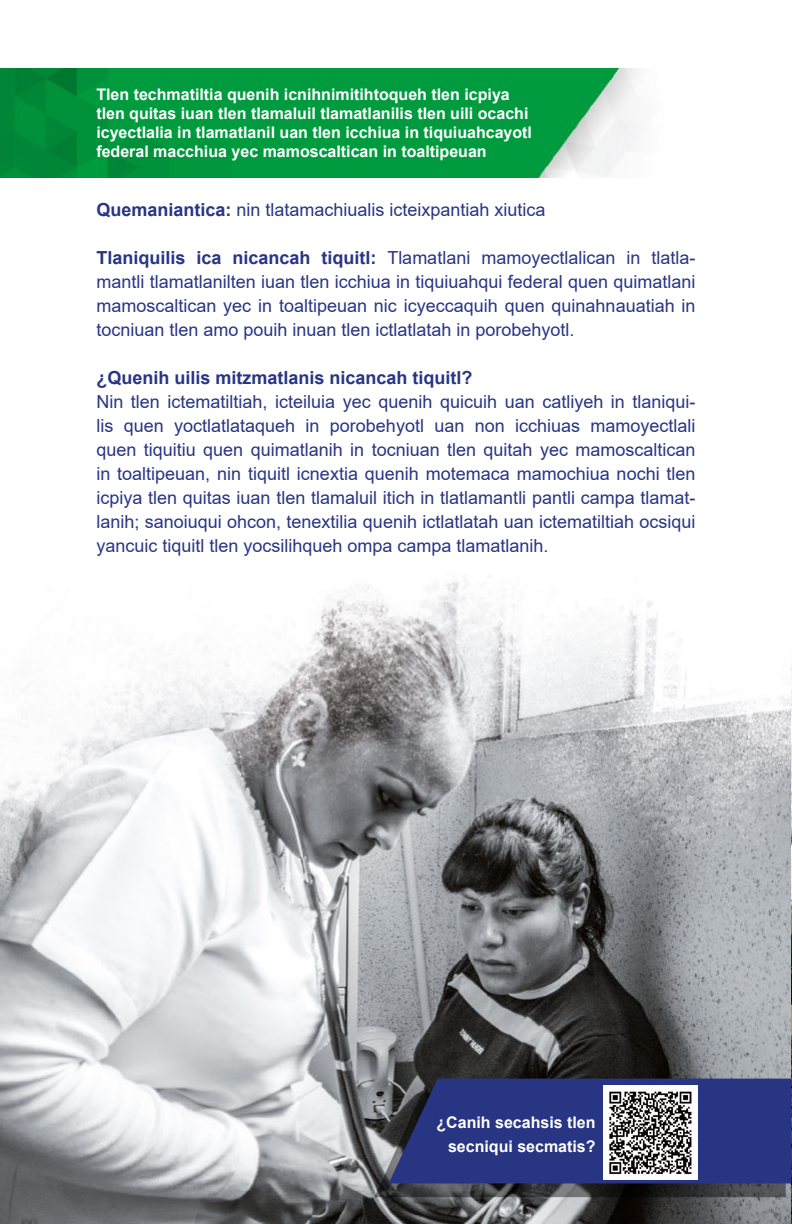
<style>
.page{position:relative;width:792px;height:1224px;background:#fff}
.page>*{position:absolute;margin:0;border:0;box-sizing:border-box;transform-origin:0 0}
.t1{font:18px/24px "Arial";color:#283583;text-align:justify}
.t2{font:700 18px "Arial";color:#283583}
.t3{font:700 16px/19.2px "Arial";color:#fff;text-align:right}
.s1{font-weight:700}
</style>
<div class="page">
<img style="left:0;top:579px;width:791px;height:645px">
<svg style="left:375px;top:1092px;width:411px;height:105px;background:#45464a"></svg>
<svg style="left:389px;top:1079px;width:402px;height:104px;background:#2a367e"></svg>
<img style="left:791px;top:667px;width:1px;height:557px">
<img style="left:0;top:68px;width:638px;height:110px">
<img style="left:603px;top:1085px;width:95px;height:94px">
<p class="t3" style="left:96px;top:84px;width:437px;text-align:left">Tlen techmatiltia quenih icnihnimitihtoqueh tlen icpiya tlen quitas iuan tlen tlamaluil tlamatlanilis tlen uili ocachi icyectlalia in tlamatlanil uan tlen icchiua in tiquiuahcayotl federal macchiua yec mamoscaltican in toaltipeuan</p>
<p class="t1" style="left:96px;top:198px;width:451px"><span class="s1">Quemaniantica:</span> nin tlatamachiualis icteixpantiah xiutica</p>
<p class="t1" style="left:96px;top:246px;width:601px"><span class="s1">Tlaniquilis ica nicancah tiquitl:</span> Tlamatlani mamoyectlalican in tlatla&shy;mantli tlamatlanilten iuan tlen icchiua in tiquiuahqui federal quen quimatlani mamoscaltican yec in toaltipeuan nic icyeccaquih quen quinahnauatiah in tocniuan tlen amo pouih inuan tlen ictlatlatah in porobehyotl.</p>
<p class="t2" style="left:96px;top:365px;width:378px">¿Quenih uilis mitzmatlanis nicancah tiquitl?</p>
<p class="t1" style="left:96px;top:390px;width:601px">Nin tlen ictematiltiah, icteiluia yec quenih quicuih uan catliyeh in tlaniqui&shy;lis quen yoctlatlataqueh in porobehyotl uan non icchiuas mamoyectlali quen tiquitiu quen quimatlanih in tocniuan tlen quitah yec mamoscaltican in toaltipeuan, nin tiquitl icnextia quenih motemaca mamochiua nochi tlen icpiya tlen quitas iuan tlen tlamaluil itich in tlatlamantli pantli campa tlamat&shy;lanih; sanoiuqui ohcon, tenextilia quenih ictlatlatah uan ictematiltiah ocsiqui yancuic tiquitl tlen yocsilihqueh ompa campa tlamatlanih.</p>
<p class="t3" style="left:436px;top:1111px;width:161px;line-height:24px">¿Canih secahsis tlen secniqui secmatis?</p>
</div>
